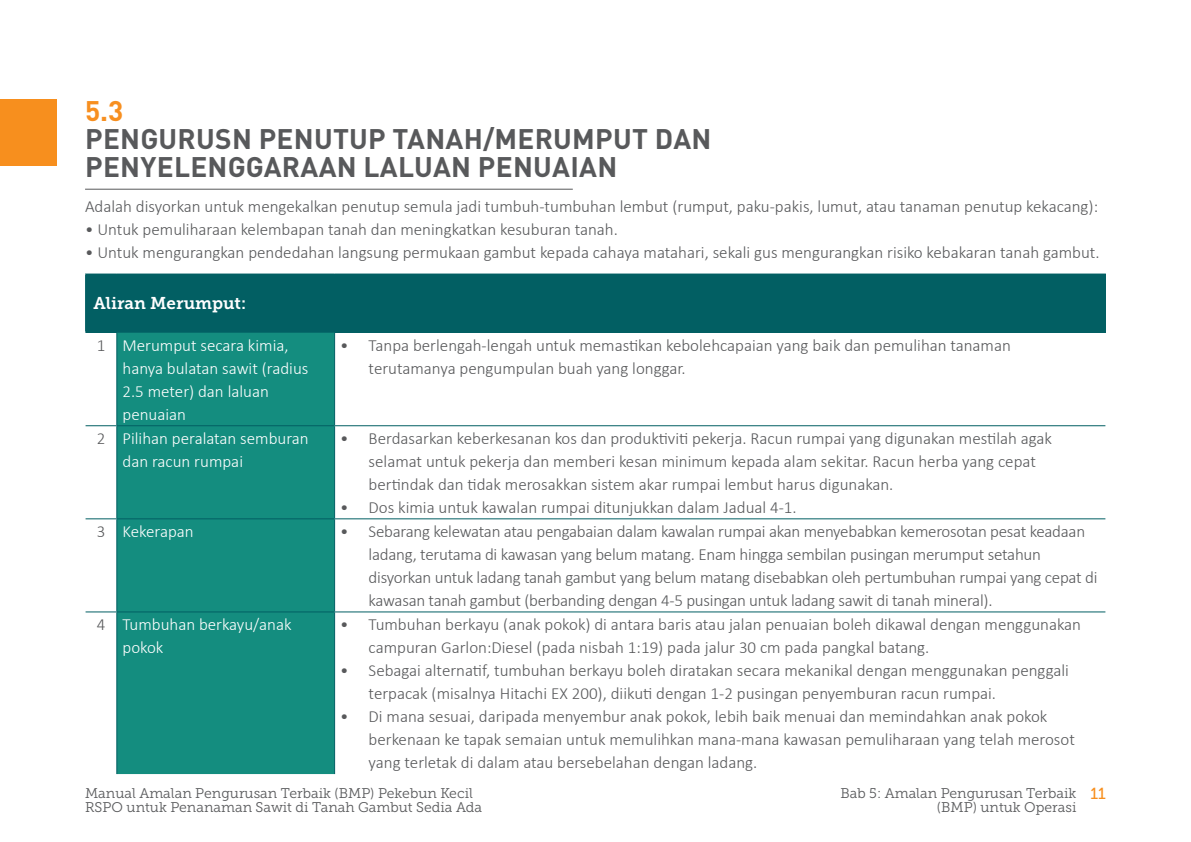
<style>
.page{position:relative;width:1191px;height:842px;background:#fff}
.page>*{position:absolute;margin:0;border:0;box-sizing:border-box;transform-origin:0 0}
.t1{font:700 28px/28px "DINOT";letter-spacing:.01em;color:#58595b}
.t2{font:700 28px "DINOT";color:#f78f20}
.t3{font:300 17px/23px "Calibri";color:#58595b}
.t4{font:300 17px/23px "Calibri";color:#fff}
.t5{font:17px "Museo Slab 700";color:#fff}
.t6{font:14px/14px "Museo Slab 300";color:#58595b}
.s1{color:#58595b}
.s2{font-family:"Museo Slab 500";font-size:16px;color:#f78f1e}
</style>
<div class="page">
<hr style="left:85px;top:189px;width:488px;height:1px;background:#58595b">
<div style="left:0;top:99px;width:57px;height:67px;background:#f78f1e"></div>
<div style="left:86px;top:274px;width:1019px;height:58px;background:#025f63"></div>
<div style="left:117px;top:333px;width:217px;height:441px;background:#148d7f"></div>
<hr style="left:85px;top:274px;width:32px;height:1px;background:#025f63">
<hr style="left:85px;top:275px;width:1px;height:57px;background:#025f63">
<hr style="left:334px;top:274px;width:772px;height:1px;background:#025f63">
<hr style="left:86px;top:611px;width:31px;height:1px;background:#025f63">
<hr style="left:117px;top:611px;width:217px;height:1px;background:#025f63">
<hr style="left:334px;top:611px;width:771px;height:1px;background:#025f63">
<hr style="left:85px;top:332px;width:32px;height:1px;background:#025f63">
<hr style="left:117px;top:332px;width:217px;height:1px;background:#025f63">
<hr style="left:116px;top:333px;width:1px;height:92px;background:#025f63">
<hr style="left:334px;top:332px;width:772px;height:1px;background:#025f63">
<hr style="left:334px;top:333px;width:1px;height:92px;background:#025f63">
<hr style="left:86px;top:425px;width:31px;height:1px;background:#025f63">
<hr style="left:117px;top:425px;width:217px;height:1px;background:#025f63">
<hr style="left:116px;top:426px;width:1px;height:92px;background:#025f63">
<hr style="left:334px;top:425px;width:771px;height:1px;background:#025f63">
<hr style="left:334px;top:426px;width:1px;height:92px;background:#025f63">
<hr style="left:86px;top:518px;width:31px;height:1px;background:#025f63">
<hr style="left:117px;top:518px;width:217px;height:1px;background:#025f63">
<hr style="left:116px;top:519px;width:1px;height:92px;background:#025f63">
<hr style="left:334px;top:518px;width:771px;height:1px;background:#025f63">
<hr style="left:334px;top:519px;width:1px;height:92px;background:#025f63">
<hr style="left:116px;top:612px;width:1px;height:162px;background:#025f63">
<hr style="left:334px;top:612px;width:1px;height:162px;background:#025f63">
<hr style="left:1105px;top:275px;width:1px;height:57px;background:#025f63">
<h1 class="t2" style="left:85px;top:91px;width:40px">5.3</h1>
<h1 class="t1" style="left:85px;top:123px;width:628px">PENGURUSN PENUTUP TANAH/MERUMPUT DAN<br>PENYELENGGARAAN LALUAN PENUAIAN</h1>
<p class="t3" style="left:85px;top:194px;width:1014px">Adalah disyorkan untuk mengekalkan penutup semula jadi tumbuh-tumbuhan lembut (rumput, paku-pakis, lumut, atau tanaman penutup kekacang):</p>
<p class="t3" style="left:85px;top:217px;width:534px">• Untuk pemuliharaan kelembapan tanah dan meningkatkan kesuburan tanah.</p>
<p class="t3" style="left:85px;top:240px;width:1016px">• Untuk mengurangkan pendedahan langsung permukaan gambut kepada cahaya matahari, sekali gus mengurangkan risiko kebakaran tanah gambut.</p>
<p class="t5" style="left:94px;top:294px;width:154px">Aliran Merumput:</p>
<p class="t4" style="left:122px;top:334px;width:187px;text-indent:-26px"><span class="s1">1</span> Merumput secara kimia, hanya bulatan sawit (radius<br>2.5 meter) dan laluan penuaian</p>
<p class="t3" style="left:368px;top:334px;width:644px;text-indent:-28px">• Tanpa berlengah-lengah untuk memastikan kebolehcapaian yang baik dan pemulihan tanaman terutamanya pengumpulan buah yang longgar.</p>
<p class="t4" style="left:122px;top:427px;width:188px;text-indent:-26px"><span class="s1">2</span> Pilihan peralatan semburan dan racun rumpai</p>
<p class="t3" style="left:368px;top:427px;width:685px;text-indent:-28px">• Berdasarkan keberkesanan kos dan produktiviti pekerja. Racun rumpai yang digunakan mestilah agak selamat untuk pekerja dan memberi kesan minimum kepada alam sekitar. Racun herba yang cepat bertindak dan tidak merosakkan sistem akar rumpai lembut harus digunakan.</p>
<p class="t3" style="left:340px;top:496px;width:458px">• Dos kimia untuk kawalan rumpai ditunjukkan dalam Jadual 4-1.</p>
<p class="t4" style="left:97px;top:520px;width:98px"><span class="s1">3</span> Kekerapan</p>
<p class="t3" style="left:368px;top:520px;width:730px;text-indent:-28px">• Sebarang kelewatan atau pengabaian dalam kawalan rumpai akan menyebabkan kemerosotan pesat keadaan ladang, terutama di kawasan yang belum matang. Enam hingga sembilan pusingan merumput setahun disyorkan untuk ladang tanah gambut yang belum matang disebabkan oleh pertumbuhan rumpai yang cepat di kawasan tanah gambut (berbanding dengan 4-5 pusingan untuk ladang sawit di tanah mineral).</p>
<p class="t4" style="left:122px;top:613px;width:171px;text-indent:-26px"><span class="s1">4</span> Tumbuhan berkayu/anak pokok</p>
<p class="t3" style="left:368px;top:613px;width:714px;text-indent:-28px">• Tumbuhan berkayu (anak pokok) di antara baris atau jalan penuaian boleh dikawal dengan menggunakan campuran Garlon:Diesel (pada nisbah 1:19) pada jalur 30 cm pada pangkal batang.</p>
<p class="t3" style="left:368px;top:659px;width:701px;text-indent:-28px">• Sebagai alternatif, tumbuhan berkayu boleh diratakan secara mekanikal dengan menggunakan penggali terpacak (misalnya Hitachi EX 200), diikuti dengan 1-2 pusingan penyemburan racun rumpai.</p>
<p class="t3" style="left:368px;top:705px;width:708px;text-indent:-28px">• Di mana sesuai, daripada menyembur anak pokok, lebih baik menuai dan memindahkan anak pokok berkenaan ke tapak semaian untuk memulihkan mana-mana kawasan pemuliharaan yang telah merosot yang terletak di dalam atau bersebelahan dengan ladang.</p>
<p class="t6" style="left:85px;top:786px;width:399px">Manual Amalan Pengurusan Terbaik (BMP) Pekebun Kecil<br>RSPO untuk Penanaman Sawit di Tanah Gambut Sedia Ada</p>
<p class="t6" style="left:937px;top:786px;width:170px;text-indent:-97px">Bab 5: Amalan Pengurusan Terbaik <span class="s2">11 </span>(BMP) untuk Operasi</p>
</div>
